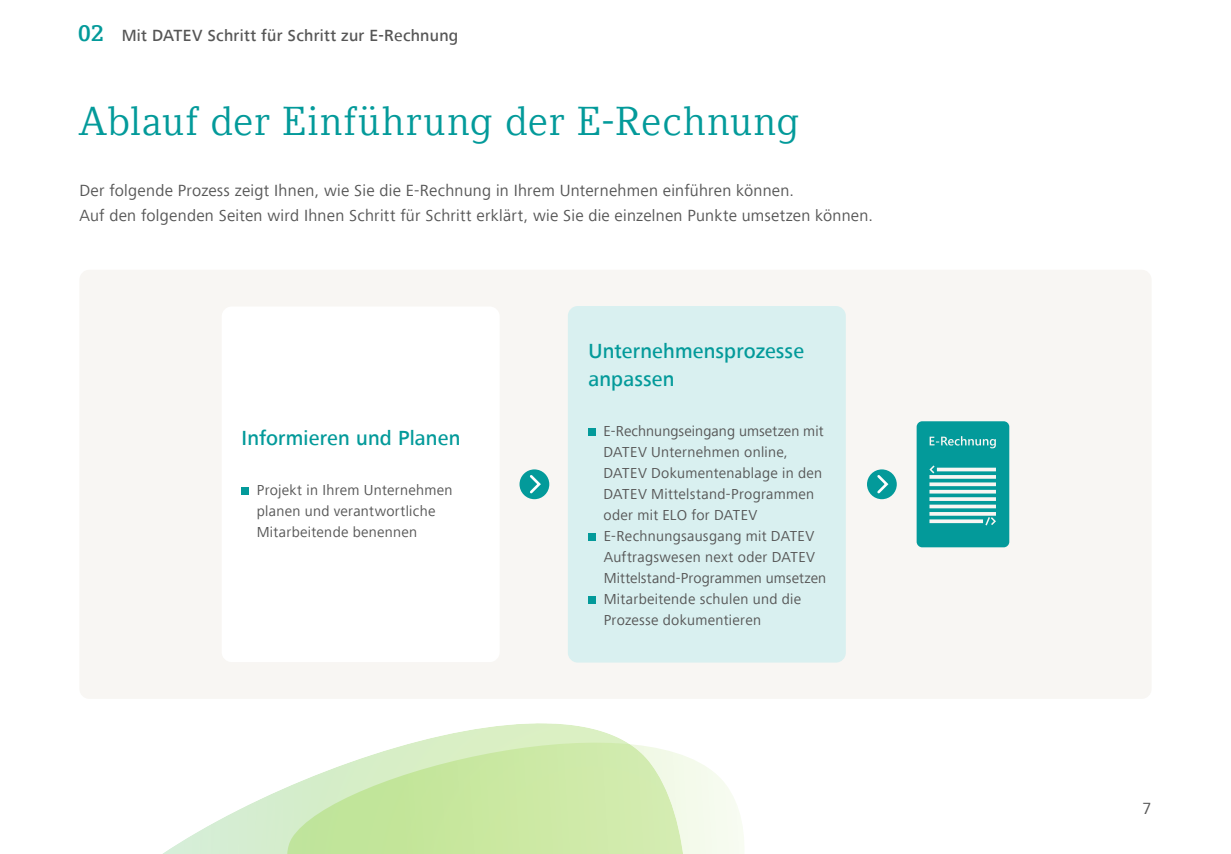
<style>
.page{position:relative;width:1231px;height:854px;background:#fff}
.page>*{position:absolute;margin:0;border:0;box-sizing:border-box;transform-origin:0 0}
.t1{font:40.25px "Compatil DATEV";letter-spacing:.015em;color:#039a9a}
.t2{font:500 21px/28px "Frutiger Next Com";letter-spacing:.005em;color:#039a9a}
.t3{font:16.62px/24.5px "Frutiger Next Com";letter-spacing:.02em;color:#565656}
.t4{font:500 16.62px "Frutiger Next Com";letter-spacing:.015em;color:#565656}
.t5{font:14.88px/21px "Frutiger Next Com";letter-spacing:.02em;color:#565656}
.s1{font-family:"Compatil DATEV";font-weight:700;font-size:22.75px;color:#039a9a}
</style>
<div class="page">
<svg style="left:164px;top:804px;width:86px;height:49px;fill:#d6eed8"></svg>
<svg style="left:250px;top:698px;width:540px;height:155px"></svg>
<div style="left:79px;top:269px;width:1072px;height:429px;background:#f8f6f3;border-radius:10px"></div>
<svg style="left:916px;top:421px;width:93px;height:126px;background:#32abab"></svg>
<div style="left:222px;top:306px;width:277px;height:355px;background:#fff;border-radius:10px"></div>
<div style="left:241px;top:487px;width:8px;height:8px;background:#039a9a"></div>
<div style="left:567px;top:306px;width:278px;height:356px;background:#d9f0f0;border-radius:10px"></div>
<div style="left:588px;top:428px;width:8px;height:7px;background:#039a9a"></div>
<div style="left:588px;top:533px;width:8px;height:7px;background:#039a9a"></div>
<div style="left:588px;top:596px;width:8px;height:7px;background:#039a9a"></div>
<div style="left:519px;top:469px;width:30px;height:30px;background:#039a9a;border-radius:50%"></div>
<svg style="left:530px;top:475px;width:11px;height:19px"></svg>
<div style="left:866px;top:469px;width:30px;height:30px;background:#039a9a;border-radius:50%"></div>
<svg style="left:877px;top:475px;width:12px;height:19px"></svg>
<p class="t4" style="left:78px;top:28px;width:381px"><span class="s1">02</span> Mit DATEV Schritt für Schritt zur E-Rechnung</p>
<h1 class="t1" style="left:79px;top:106px;width:721px">Ablauf der Einführung der E-Rechnung</h1>
<p class="t3" style="left:79px;top:179px;width:795px">Der folgende Prozess zeigt Ihnen, wie Sie die E-Rechnung in Ihrem Unternehmen einführen können.<br>Auf den folgenden Seiten wird Ihnen Schritt für Schritt erklärt, wie Sie die einzelnen Punkte umsetzen können.</p>
<h2 class="t2" style="left:241px;top:426px;width:220px">Informieren und Planen</h2>
<p class="t5" style="left:257px;top:480px;width:197px">Projekt in Ihrem Unternehmen planen und verantwortliche<br>Mitarbeitende benennen</p>
<h2 class="t2" style="left:588px;top:338px;width:217px">Unternehmensprozesse anpassen</h2>
<p class="t5" style="left:603px;top:420px;width:224px">E-Rechnungseingang umsetzen mit<br>DATEV Unternehmen online,<br>DATEV Dokumentenablage in den<br>DATEV Mittelstand-Programmen oder mit ELO for DATEV<br>E-Rechnungsausgang mit DATEV<br>Auftragswesen next oder DATEV<br>Mittelstand-Programmen umsetzen<br>Mitarbeitende schulen und die<br>Prozesse dokumentieren</p>
<p class="t3" style="left:1142px;top:796px;width:11px">7</p>
</div>
